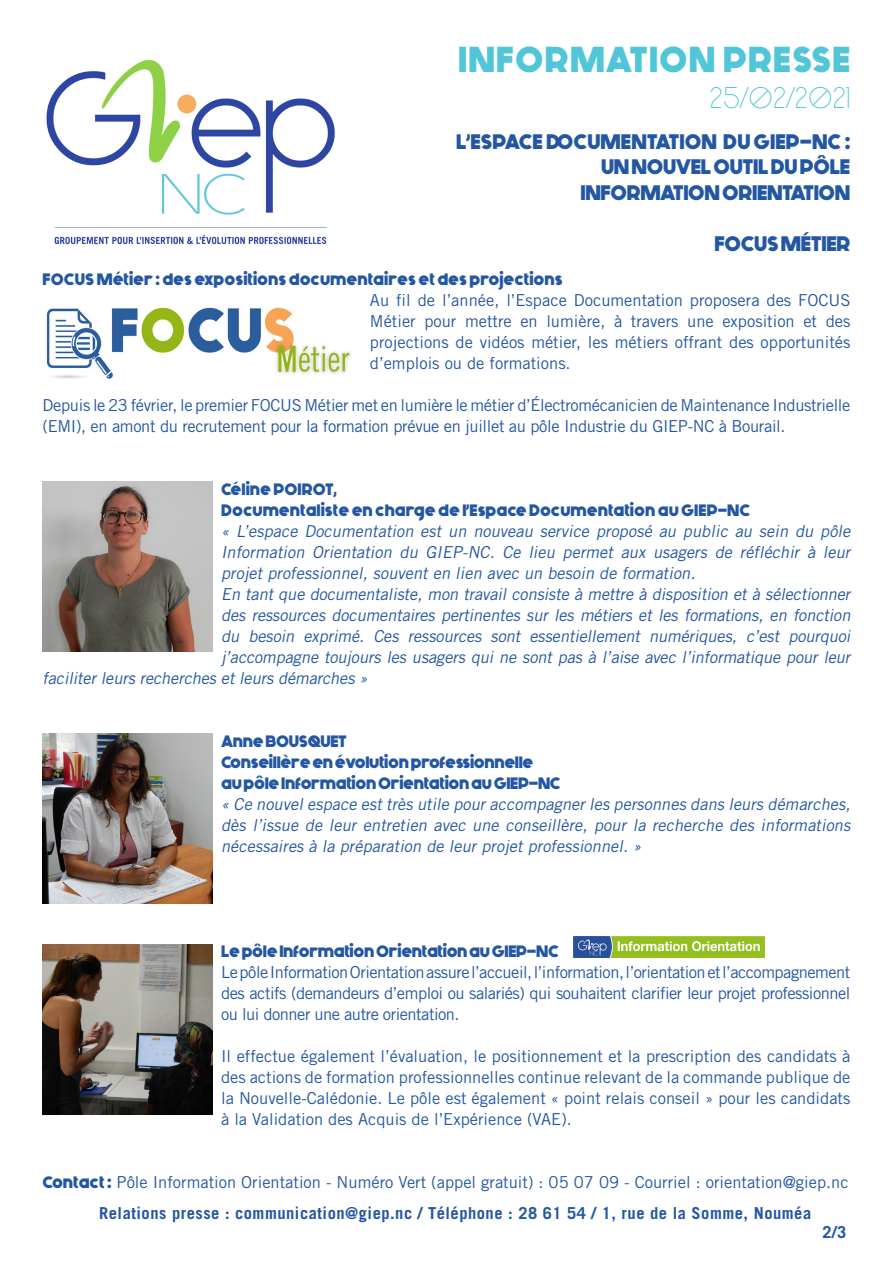
<style>
.page{position:relative;width:893px;height:1263px;background:#fff}
.page>*{position:absolute;margin:0;border:0;box-sizing:border-box;transform-origin:0 0}
.Sous_titre_sommaire{font:700 36px "Generica";letter-spacing:.03em;color:#51c6d8}
.Sous_titre_sommaire-2{font:30px "Generica";letter-spacing:.03em;color:#51c6d8}
.Sous_titre_sommaire-3{font:700 21px "Generica";letter-spacing:-.02em;color:#2457a3}
.Sous_titre_sommaire-4{font:700 21px "Generica";color:#2457a3}
.Sous_titre_sommaire-5{font:16.5px/21px "Trade Gothic";letter-spacing:-.02em;color:#2457a3;text-align:justify}
.Sous_titre_sommaire-6{font:italic 16.5px/21px "Trade Gothic";color:#2457a3;text-align:justify}
.Sous_titre_sommaire-7{font:700 16.5px "Generica";letter-spacing:-.02em;color:#2457a3}
.Sous_titre_sommaire-8{font:700 16.5px "Generica";color:#2457a3}
.Sous_titre_sommaire-9{font:16.5px "Trade Gothic";color:#2457a3}
.Sous_titre_sommaire-10{font:700 16.5px "Trade Gothic";letter-spacing:.03em;color:#2457a3}
.s1{font-family:"Generica";font-weight:700}
</style>
<div class="page">
<img style="left:46px;top:59px;width:289px;height:186px">
<img style="left:574px;top:936px;width:191px;height:21px">
<img style="left:46px;top:307px;width:305px;height:72px">
<img style="left:43px;top:733px;width:170px;height:171px">
<img style="left:43px;top:945px;width:170px;height:170px">
<img style="left:43px;top:482px;width:170px;height:170px">
<p class="Sous_titre_sommaire" style="left:458px;top:38px;width:394px">INFORMATION PRESSE</p>
<p class="Sous_titre_sommaire-2" style="left:710px;top:79px;width:142px">25/02/2021</p>
<p class="Sous_titre_sommaire-4" style="left:456px;top:129px;width:396px">L’ESPACE DOCUMENTATION DU GIEP-NC :</p>
<p class="Sous_titre_sommaire-3" style="left:601px;top:154px;width:251px">UN NOUVEL OUTIL DU PÔLE</p>
<p class="Sous_titre_sommaire-3" style="left:580px;top:180px;width:271px">INFORMATION ORIENTATION</p>
<p class="Sous_titre_sommaire-3" style="left:714px;top:231px;width:138px">FOCUS MÉTIER</p>
<p class="Sous_titre_sommaire-8" style="left:43px;top:270px;width:522px">FOCUS Métier : des expositions documentaires et des projections</p>
<p class="Sous_titre_sommaire-5" style="left:370px;top:290px;width:482px">Au fil de l’année, l’Espace Documentation proposera des FOCUS Métier pour mettre en lumière, à travers une exposition et des projections de vidéos métier, les métiers offrant des opportunités d’emplois ou de formations.</p>
<p class="Sous_titre_sommaire-5" style="left:43px;top:395px;width:809px">Depuis le 23 février, le premier FOCUS Métier met en lumière le métier d’Électromécanicien de Maintenance Industrielle (EMI), en amont du recrutement pour la formation prévue en juillet au pôle Industrie du GIEP-NC à Bourail.</p>
<p class="Sous_titre_sommaire-8" style="left:221px;top:480px;width:117px">Céline POIROT,</p>
<p class="Sous_titre_sommaire-8" style="left:221px;top:501px;width:531px">Documentaliste en charge de l’Espace Documentation au GIEP-NC</p>
<p class="Sous_titre_sommaire-6" style="left:221px;top:521px;width:634px">« L’espace Documentation est un nouveau service proposé au public au sein du pôle Information Orientation du GIEP-NC. Ce lieu permet aux usagers de réfléchir à leur projet professionnel, souvent en lien avec un besoin de formation.</p>
<p class="Sous_titre_sommaire-6" style="left:221px;top:584px;width:634px">En tant que documentaliste, mon travail consiste à mettre à disposition et à sélectionner</p>
<p class="Sous_titre_sommaire-6" style="left:221px;top:605px;width:634px">des ressources documentaires pertinentes sur les métiers et les formations, en fonction</p>
<p class="Sous_titre_sommaire-6" style="left:221px;top:626px;width:634px">du besoin exprimé. Ces ressources sont essentiellement numériques, c’est pourquoi</p>
<p class="Sous_titre_sommaire-6" style="left:221px;top:647px;width:634px">j’accompagne toujours les usagers qui ne sont pas à l’aise avec l’informatique pour leur</p>
<p class="Sous_titre_sommaire-6" style="left:43px;top:668px;width:330px">faciliter leurs recherches et leurs démarches »</p>
<p class="Sous_titre_sommaire-7" style="left:221px;top:732px;width:127px">Anne BOUSQUET</p>
<p class="Sous_titre_sommaire-7" style="left:221px;top:753px;width:314px">Conseillère en évolution professionnelle</p>
<p class="Sous_titre_sommaire-7" style="left:221px;top:774px;width:341px">au pôle Information Orientation au GIEP-NC</p>
<p class="Sous_titre_sommaire-6" style="left:221px;top:794px;width:634px">« Ce nouvelespace esttrès utile pouraccompagnerles personnes dans leurs démarches,</p>
<p class="Sous_titre_sommaire-6" style="left:221px;top:815px;width:634px">dès l’issue de leur entretien avec une conseillère, pour la recherche des informations nécessaires à la préparation de leur projet professionnel. »</p>
<p class="Sous_titre_sommaire-7" style="left:221px;top:942px;width:339px">Le pôle Information Orientation au GIEP-NC</p>
<p class="Sous_titre_sommaire-5" style="left:221px;top:962px;width:631px">Le pôle Information Orientation assure l’accueil, l’information, l’orientation et l’accompagnement des actifs (demandeurs d’emploi ou salariés) qui souhaitent clarifier leur projet professionnel ou lui donner une autre orientation.</p>
<p class="Sous_titre_sommaire-5" style="left:221px;top:1046px;width:631px">Il effectue également l’évaluation, le positionnement et la prescription des candidats à des actions de formation professionnelles continue relevant de la commande publique de la Nouvelle-Calédonie. Le pôle est également « point relais conseil » pour les candidats à la Validation des Acquis de l’Expérience (VAE).</p>
<p class="Sous_titre_sommaire-9" style="left:43px;top:1172px;width:808px"><span class="s1">Contact :</span> Pôle Information Orientation - Numéro Vert (appel gratuit) : 05 07 09 - Courriel : orientation@giep.nc</p>
<p class="Sous_titre_sommaire-10" style="left:822px;top:1221px;width:25px">2/3</p>
<p class="Sous_titre_sommaire-10" style="left:99px;top:1203px;width:713px">Relations presse : communication@giep.nc / Téléphone : 28 61 54 / 1, rue de la Somme, Nouméa</p>
</div>
